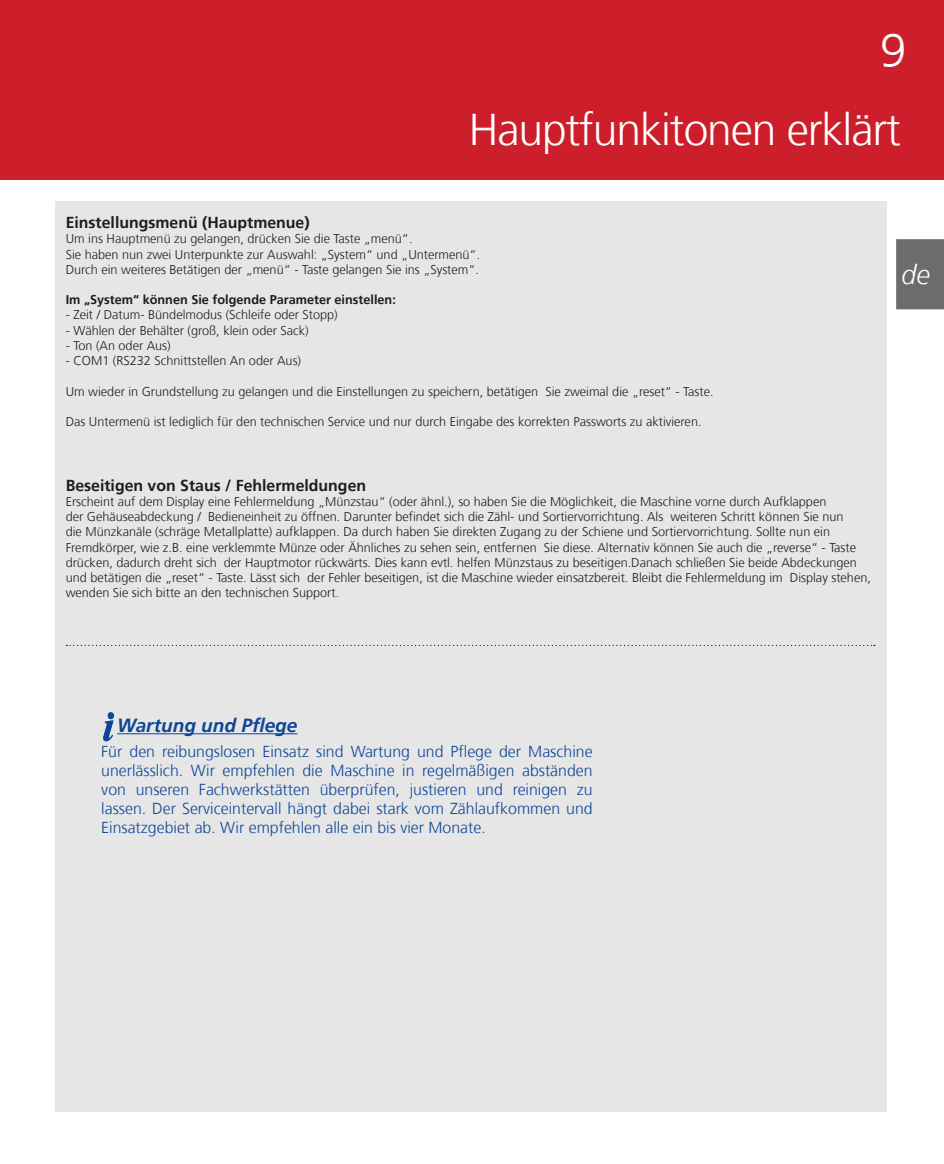
<style>
.page{position:relative;width:944px;height:1164px;background:#fff}
.page>*{position:absolute;margin:0;border:0;box-sizing:border-box;transform-origin:0 0}
.t1{font:300 47.48px "Frutiger";color:#fff}
.Section_Head{font:300 44.32px "Frutiger";letter-spacing:-.025em;color:#fff}
.Einf__Abs{font:italic 300 27px "Frutiger";color:#fff}
.t2{font:italic 700 19.12px "Frutiger";color:#0e4597}
.t3{font:300 15.75px/19.1px "Frutiger";color:#0e4597;text-align:justify}
.t4{font:700 15.75px "Frutiger";color:#1d1d1b}
.t5{font:300 12.6px/15.3px "Frutiger";color:#1d1d1b}
.t6{font:700 12.6px "Frutiger";color:#1d1d1b}
</style>
<div class="page">
<div style="left:0;top:0;width:944px;height:180px;background:#cd1f2b"></div>
<div style="left:896px;top:239px;width:48px;height:70px;background:#6c6c6c"></div>
<div style="left:55px;top:201px;width:832px;height:910px;background:#e6e6e7"></div>
<svg style="left:66px;top:645px;width:809px;height:1px"></svg>
<hr style="left:117px;top:733px;width:180px;height:1px;background:#0e4597">
<svg style="left:103px;top:712px;width:11px;height:29px"></svg>
<h1 class="t1" style="left:880px;top:24px;width:28px">9</h1>
<p class="Section_Head" style="left:469px;top:105px;width:433px">Hauptfunkitonen erklärt</p>
<p class="t4" style="left:66px;top:213px;width:246px">Einstellungsmenü (Hauptmenue)</p>
<p class="t5" style="left:66px;top:232px;width:348px">Um ins Hauptmenü zu gelangen, drücken Sie die Taste „menü“.</p>
<p class="t5" style="left:66px;top:247px;width:416px">Sie haben nun zwei Unterpunkte zur Auswahl: „System“ und „Untermenü“.</p>
<p class="t5" style="left:66px;top:262px;width:415px">Durch ein weiteres Betätigen der „menü“ - Taste gelangen Sie ins „System“.</p>
<p class="t6" style="left:66px;top:292px;width:332px">Im „System“ können Sie folgende Parameter einstellen:</p>
<p class="t5" style="left:66px;top:308px;width:274px">- Zeit / Datum- Bündelmodus (Schleife oder Stopp)</p>
<p class="t5" style="left:66px;top:323px;width:244px">- Wählen der Behälter (groß, klein oder Sack)</p>
<p class="t5" style="left:66px;top:338px;width:107px">- Ton (An oder Aus)</p>
<p class="t5" style="left:66px;top:353px;width:237px">- COM1 (RS232 Schnittstellen An oder Aus)</p>
<p class="t5" style="left:66px;top:384px;width:649px">Um wieder in Grundstellung zu gelangen und die Einstellungen zu speichern, betätigen Sie zweimal die „reset“ - Taste.</p>
<p class="t5" style="left:66px;top:414px;width:637px">Das Untermenü ist lediglich für den technischen Service und nur durch Eingabe des korrekten Passworts zu aktivieren.</p>
<p class="t4" style="left:66px;top:476px;width:302px">Beseitigen von Staus / Fehlermeldungen</p>
<p class="t5" style="left:66px;top:494px;width:807px">Erscheint auf dem Display eine Fehlermeldung „Münzstau“ (oder ähnl.), so haben Sie die Möglichkeit, die Maschine vorne durch Aufklappen<br>der Gehäuseabdeckung / Bedieneinheit zu öffnen. Darunter befindet sich die Zähl- und Sortiervorrichtung. Als weiteren Schritt können Sie nun<br>die Münzkanäle (schräge Metallplatte) aufklappen. Da durch haben Sie direkten Zugang zu der Schiene und Sortiervorrichtung. Sollte nun ein Fremdkörper, wie z.B. eine verklemmte Münze oder Ähnliches zu sehen sein, entfernen Sie diese. Alternativ können Sie auch die „reverse“ - Taste drücken, dadurch dreht sich der Hauptmotor rückwärts. Dies kann evtl. helfen Münzstaus zu beseitigen.Danach schließen Sie beide Abdeckungen und betätigen die „reset“ - Taste. Lässt sich der Fehler beseitigen, ist die Maschine wieder einsatzbereit. Bleibt die Fehlermeldung im Display stehen, wenden Sie sich bitte an den technischen Support.</p>
<p class="Einf__Abs" style="left:901px;top:260px;width:30px">de</p>
<p class="t2" style="left:117px;top:714px;width:182px">Wartung und Pflege</p>
<p class="t3" style="left:101px;top:742px;width:493px">Für den reibungslosen Einsatz sind Wartung und Pflege der Maschine unerlässlich. Wir empfehlen die Maschine in regelmäßigen abständen von unseren Fachwerkstätten überprüfen, justieren und reinigen zu lassen. Der Serviceintervall hängt dabei stark vom Zählaufkommen und Einsatzgebiet ab. Wir empfehlen alle ein bis vier Monate.</p>
</div>
